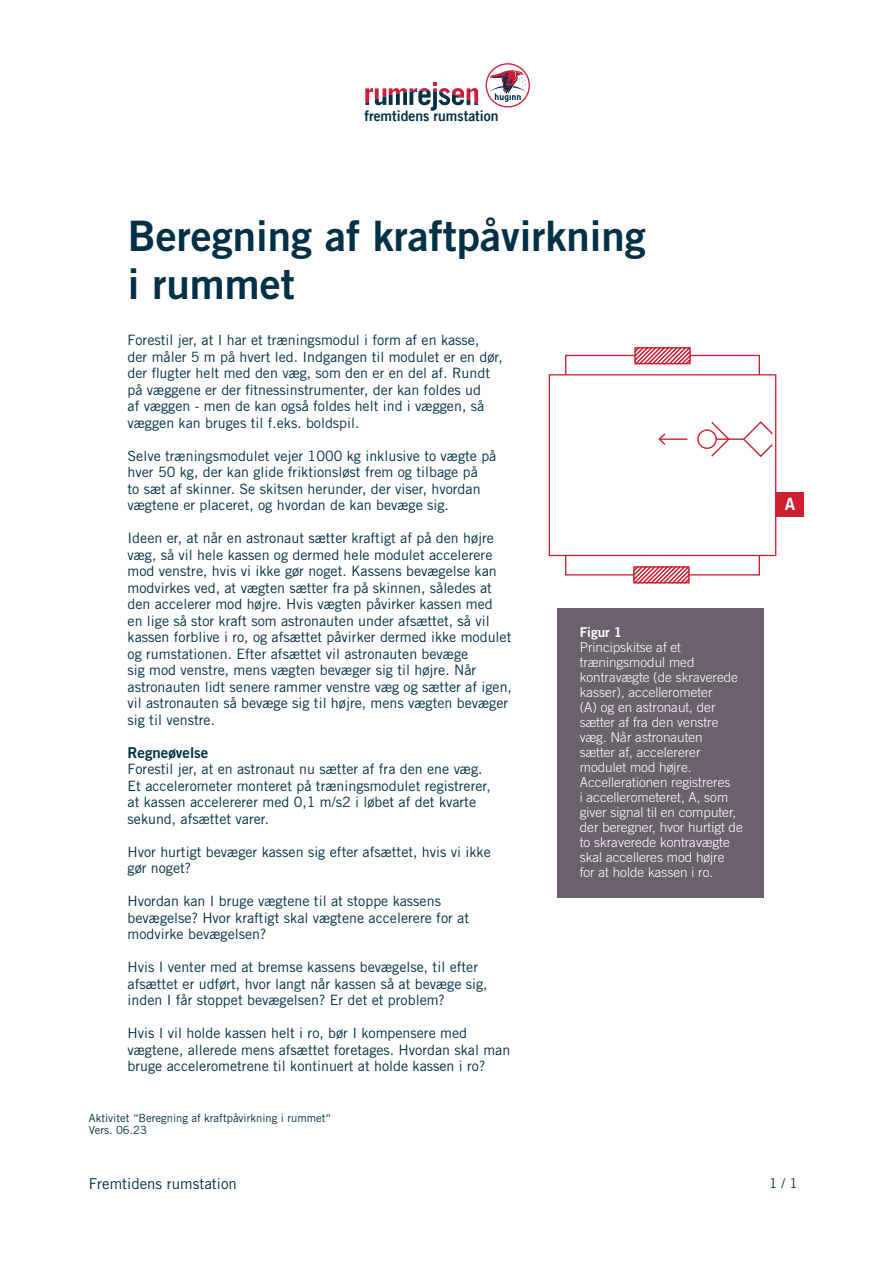
<style>
.page{position:relative;width:893px;height:1263px;background:#fff}
.page>*{position:absolute;margin:0;border:0;box-sizing:border-box;transform-origin:0 0}
.Rubrik_RUMREJSEN{font:42px/48px "Trade Gothic LT Std Bd 2";color:#003146}
.t1{font:16.95px "Trade Gothic LT Std Bd 2";color:#fff}
.t2{font:15px "Trade Gothic LT Std";color:#003146}
.Manchet_RUMREJSEN{font:15px "Trade Gothic LT Std Bd 2";color:#003146}
.t3{font:14.4px "Trade Gothic LT Bold Two";color:#013143;scale:.96 1}
.Manchet_RUMREJSEN-2{font:14.25px/16.5px "Trade Gothic LT Std";color:#003146}
.Manchet_RUMREJSEN-3{font:300 13.5px/15px "Trade Gothic LT Std";color:#fff}
.Manchet_RUMREJSEN-4{font:13.5px "Trade Gothic LT Std Bd 2";color:#fff}
.t4{font:13.5px "Trade Gothic LT Std";color:#003146}
.t5{font:11.25px/12px "Trade Gothic LT Std";color:#003146}
</style>
<div class="page">
<svg style="left:486px;top:63px;width:44px;height:45px"></svg>
<svg style="left:365px;top:82px;width:113px;height:29px"></svg>
<div style="left:549px;top:374px;width:227px;height:182px;border:1px solid #cf2030"></div>
<svg style="left:632px;top:347px;width:61px;height:18px"></svg>
<svg style="left:631px;top:566px;width:61px;height:18px"></svg>
<div style="left:776px;top:492px;width:28px;height:24px;background:#cf2030"></div>
<div style="left:697px;top:429px;width:20px;height:20px;border:1px solid #cf2030;border-radius:50%"></div>
<hr style="left:716px;top:438px;width:29px;height:2px;background:#cf2030">
<svg style="left:742px;top:421px;width:31px;height:36px"></svg>
<svg style="left:710px;top:421px;width:21px;height:36px"></svg>
<hr style="left:660px;top:438px;width:27px;height:2px;background:#cf2030">
<svg style="left:658px;top:433px;width:7px;height:12px"></svg>
<div style="left:558px;top:608px;width:206px;height:290px;background:#6a616d"></div>
<p class="t3" style="left:364px;top:107px;width:141px">fremtidens rumstation</p>
<p class="Rubrik_RUMREJSEN" style="left:128px;top:212px;width:519px">Beregning af kraftpåvirkning i rummet</p>
<p class="Manchet_RUMREJSEN-2" style="left:128px;top:332px;width:377px">Forestil jer, at I har et træningsmodul i form af en kasse,<br>der måler 5 m på hvert led. Indgangen til modulet er en dør, der flugter helt med den væg, som den er en del af. Rundt på væggene er der fitnessinstrumenter, der kan foldes ud<br>af væggen - men de kan også foldes helt ind i væggen, så væggen kan bruges til f.eks. boldspil.</p>
<p class="Manchet_RUMREJSEN-2" style="left:128px;top:447px;width:370px">Selve træningsmodulet vejer 1000 kg inklusive to vægte på hver 50 kg, der kan glide friktionsløst frem og tilbage på<br>to sæt af skinner. Se skitsen herunder, der viser, hvordan vægtene er placeret, og hvordan de kan bevæge sig.</p>
<p class="Manchet_RUMREJSEN-2" style="left:128px;top:530px;width:386px">Ideen er, at når en astronaut sætter kraftigt af på den højre væg, så vil hele kassen og dermed hele modulet accelerere mod venstre, hvis vi ikke gør noget. Kassens bevægelse kan modvirkes ved, at vægten sætter fra på skinnen, således at den accelerer mod højre. Hvis vægten påvirker kassen med<br>en lige så stor kraft som astronauten under afsættet, så vil kassen forblive i ro, og afsættet påvirker dermed ikke modulet og rumstationen. Efter afsættet vil astronauten bevæge<br>sig mod venstre, mens vægten bevæger sig til højre. Når astronauten lidt senere rammer venstre væg og sætter af igen, vil astronauten så bevæge sig til højre, mens vægten bevæger sig til venstre.</p>
<p class="Manchet_RUMREJSEN" style="left:128px;top:743px;width:82px">Regneøvelse</p>
<p class="Manchet_RUMREJSEN-2" style="left:128px;top:761px;width:365px">Forestil jer, at en astronaut nu sætter af fra den ene væg.<br>Et accelerometer monteret på træningsmodulet registrerer, at kassen accelererer med 0,1 m/s2 i løbet af det kvarte sekund, afsættet varer.</p>
<p class="Manchet_RUMREJSEN-2" style="left:128px;top:843px;width:365px">Hvor hurtigt bevæger kassen sig efter afsættet, hvis vi ikke gør noget?</p>
<p class="Manchet_RUMREJSEN-2" style="left:128px;top:893px;width:343px">Hvordan kan I bruge vægtene til at stoppe kassens bevægelse? Hvor kraftigt skal vægtene accelerere for at modvirke bevægelsen?</p>
<p class="Manchet_RUMREJSEN-2" style="left:128px;top:959px;width:362px">Hvis I venter med at bremse kassens bevægelse, til efter afsættet er udført, hvor langt når kassen så at bevæge sig, inden I får stoppet bevægelsen? Er det et problem?</p>
<p class="Manchet_RUMREJSEN-2" style="left:128px;top:1025px;width:384px">Hvis I vil holde kassen helt i ro, bør I kompensere med vægtene, allerede mens afsættet foretages. Hvordan skal man bruge accelerometrene til kontinuert at holde kassen i ro?</p>
<p class="Manchet_RUMREJSEN-4" style="left:580px;top:623px;width:44px">Figur 1</p>
<p class="Manchet_RUMREJSEN-3" style="left:580px;top:639px;width:165px">Principskitse af et træningsmodul med kontravægte (de skraverede kasser), accellerometer<br>(A) og en astronaut, der sætter af fra den venstre væg. Når astronauten<br>sætter af, accelererer modulet mod højre.<br>Accellerationen registreres<br>i accellerometeret, A, som giver signal til en computer, der beregner, hvor hurtigt de to skraverede kontravægte skal accelleres mod højre for at holde kassen i ro.</p>
<p class="t5" style="left:89px;top:1112px;width:244px">Aktivitet “Beregning af kraftpåvirkning i rummet“<br>Vers. 06.23</p>
<p class="t2" style="left:89px;top:1174px;width:149px">Fremtidens rumstation</p>
<p class="t1" style="left:785px;top:493px;width:12px">A</p>
<p class="t4" style="left:769px;top:1175px;width:30px">1 / 1</p>
</div>
